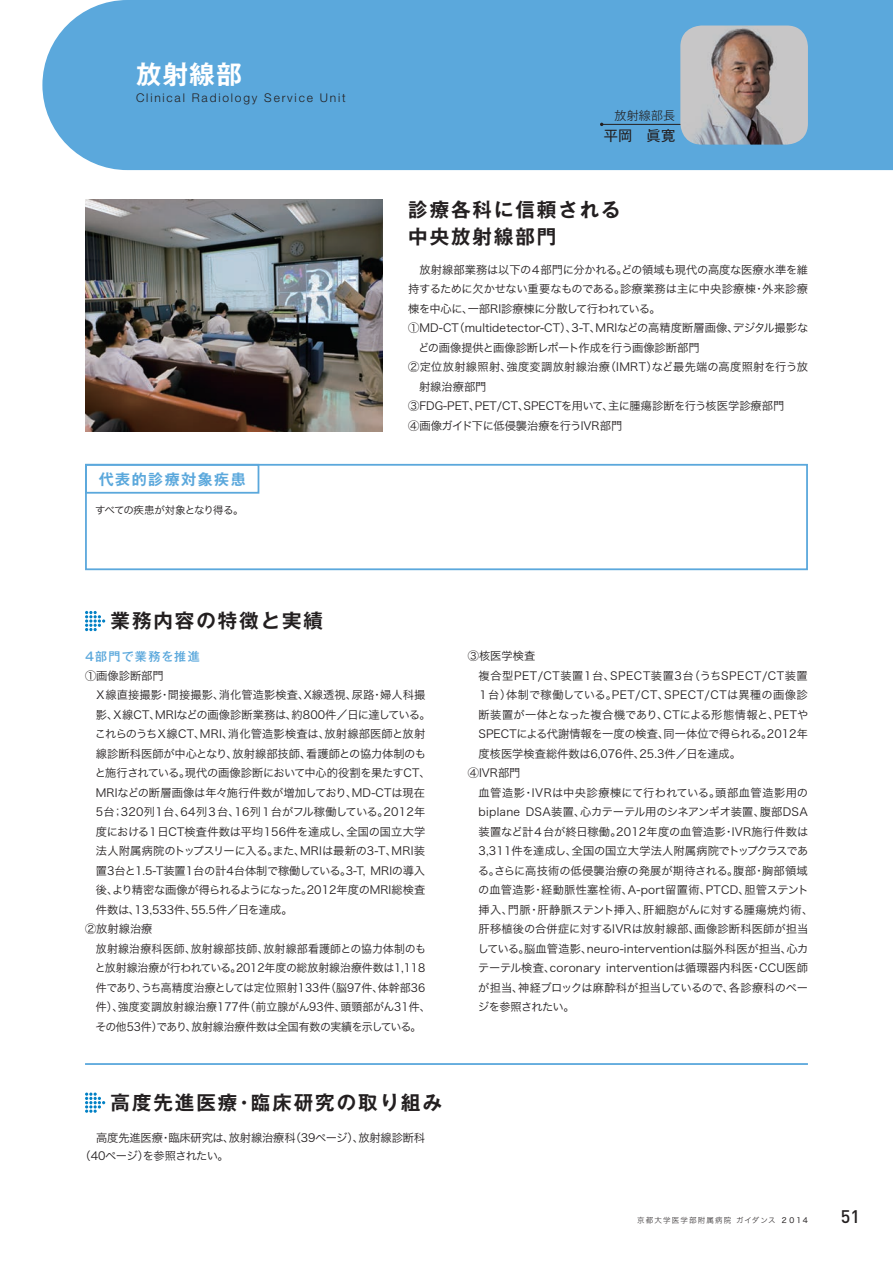
<style>
.page{position:relative;width:893px;height:1263px;background:#fff}
.page>*{position:absolute;margin:0;border:0;box-sizing:border-box;transform-origin:0 0}
.t1{font:700 25.5px "Gothic MB101 Pr 5 De";color:#fff}
.t2{font:700 19.5px/27px "Gothic MB101 Pr 5 De";letter-spacing:.1em;color:#231f20}
.t3{font:500 18px "Adi Haus";color:#231f20}
.t4{font:700 15px "Gothic MB101 Pr 5 De";letter-spacing:.1em;color:#5ba8dc}
.t5{font:14.25px "Gothic MB101 Pr 5";color:#231f20}
.t6{font:300 12px "Helvetica Neue LT Std";letter-spacing:.15em;color:#231f20}
.t7{font:500 12px "Gothic MB101 Pr 5";letter-spacing:.1em;color:#5ba8dc}
.t8{font:300 12px "Gothic MB101 Pr 5";letter-spacing:.015em;color:#231f20}
.t9{font:11.25px/18px "Hira Kaku Std W3";color:#231f20}
.t10{font:11.25px "Hira Kaku Std W3";letter-spacing:.025em;color:#231f20}
.t11{font:11.25px "Hira Kaku Std W3";letter-spacing:.02em;color:#231f20}
.t12{font:11.25px "Hira Kaku Std W3";letter-spacing:-.03em;color:#231f20}
.t13{font:11.25px "Hira Kaku Std W3";letter-spacing:-.025em;color:#231f20}
.t14{font:11.25px "Hira Kaku Std W3";letter-spacing:.05em;color:#231f20}
.t15{font:11.25px "Hira Kaku Std W3";letter-spacing:.045em;color:#231f20}
.t16{font:11.25px "Hira Kaku Std W3";letter-spacing:-.035em;color:#231f20}
.t17{font:11.25px "Hira Kaku Std W3";letter-spacing:.035em;color:#231f20}
.t18{font:11.25px "Hira Kaku Std W3";letter-spacing:-.055em;color:#231f20}
.t19{font:10.5px "Hira Kaku Std W3";letter-spacing:-.065em;color:#231f20}
.t20{font:7.5px "Hira Kaku Std W2";letter-spacing:.15em;color:#231f20}
.s1{font-family:"Hira Kaku Std W4"}
</style>
<div class="page">
<div style="left:42px;top:0;width:851px;height:170px;background:#5ba8dc"></div>
<div style="left:85px;top:464px;width:723px;height:106px;border:2px solid #5ba8dc"></div>
<div style="left:85px;top:464px;width:174px;height:30px;border:2px solid #5ba8dc"></div>
<hr style="left:85px;top:1063px;width:723px;height:2px;background:#5ba8dc">
<hr style="left:602px;top:124px;width:80px;height:1px;background:#231f20">
<img style="left:85px;top:200px;width:298px;height:232px">
<svg style="left:85px;top:611px;width:20px;height:20px"></svg>
<svg style="left:85px;top:1092px;width:20px;height:21px"></svg>
<img style="left:680px;top:26px;width:128px;height:119px">
<h1 class="t1" style="left:136px;top:53px;width:107px">放射線部</h1>
<p class="t6" style="left:136px;top:91px;width:211px">Clinical Radiology Service Unit</p>
<h3 class="t4" style="left:99px;top:466px;width:148px">代表的診療対象疾患</h3>
<p class="t19" style="left:95px;top:502px;width:150px">すべての疾患が対象となり得る。</p>
<h2 class="t2" style="left:111px;top:606px;width:214px">業務内容の特徴と実績</h2>
<p class="t8" style="left:614px;top:106px;width:62px">放射線部長</p>
<p class="t5" style="left:604px;top:124px;width:73px">平岡　眞寛</p>
<h2 class="t2" style="left:408px;top:195px;width:214px">診療各科に信頼される中央放射線部門</h2>
<p class="t13" style="left:408px;top:261px;width:401px">　放射線部業務は以下の４部門に分かれる。どの領域も現代の高度な医療水準を維</p>
<p class="t9" style="left:408px;top:280px;width:401px">持するために欠かせない重要なものである。診療業務は主に中央診療棟・外来診療</p>
<p class="t12" style="left:408px;top:300px;width:254px">棟を中心に、一部RI診療棟に分散して行われている。</p>
<p class="t9" style="left:408px;top:319px;width:402px">①MD-CT（multidetector-CT）、3-T、MRIなどの高精度断層画像、デジタル撮影な</p>
<p class="t12" style="left:418px;top:339px;width:283px">どの画像提供と画像診断レポート作成を行う画像診断部門</p>
<p class="t10" style="left:408px;top:358px;width:401px">②定位放射線照射、強度変調放射線治療（IMRT）など最先端の高度照射を行う放</p>
<p class="t9" style="left:419px;top:377px;width:69px">射線治療部門</p>
<p class="t9" style="left:408px;top:397px;width:378px">③FDG-PET、PET/CT、SPECTを用いて、主に腫瘍診断を行う核医学診療部門</p>
<p class="t9" style="left:408px;top:416px;width:216px">④画像ガイド下に低侵襲治療を行うIVR部門</p>
<p class="t7" style="left:85px;top:646px;width:116px">4部門で業務を推進</p>
<p class="t9" style="left:85px;top:666px;width:80px">①画像診断部門</p>
<p class="t9" style="left:95px;top:686px;width:332px">Ｘ線直接撮影・間接撮影、消化管造影検査、X線透視、尿路・婦人科撮</p>
<p class="t9" style="left:96px;top:705px;width:336px">影、Ｘ線CT、MRIなどの画像診断業務は、約800件／日に達している。</p>
<p class="t9" style="left:95px;top:725px;width:332px">これらのうちＸ線CT、MRI、消化管造影検査は、放射線部医師と放射</p>
<p class="t9" style="left:96px;top:744px;width:332px">線診断科医師が中心となり、放射線部技師、看護師との協力体制のも</p>
<p class="t12" style="left:95px;top:764px;width:337px">と施行されている。現代の画像診断において中心的役割を果たすCT、</p>
<p class="t9" style="left:96px;top:783px;width:331px">MRIなどの断層画像は年々施行件数が増加しており、MD-CTは現在</p>
<p class="t10" style="left:96px;top:803px;width:331px">5台；320列1台、64列３台、16列１台がフル稼働している。2012年</p>
<p class="t9" style="left:96px;top:822px;width:331px">度における１日CT検査件数は平均156件を達成し、全国の国立大学</p>
<p class="t9" style="left:96px;top:842px;width:331px">法人附属病院のトップスリーに入る。また、MRIは最新の3-T、MRI装</p>
<p class="t9" style="left:96px;top:861px;width:331px">置3台と1.5-T装置1台の計4台体制で稼働している。3-T, MRIの導入</p>
<p class="t13" style="left:96px;top:881px;width:331px">後、より精密な画像が得られるようになった。2012年度のMRI総検査</p>
<p class="t9" style="left:96px;top:900px;width:198px">件数は、13,533件、55.5件／日を達成。</p>
<p class="t9" style="left:85px;top:920px;width:69px">②放射線治療</p>
<p class="t11" style="left:96px;top:940px;width:332px">放射線治療科医師、放射線部技師、放射線部看護師との協力体制のも</p>
<p class="t9" style="left:95px;top:959px;width:332px">と放射線治療が行われている。2012年度の総放射線治療件数は1,118</p>
<p class="t9" style="left:96px;top:978px;width:331px">件であり、うち高精度治療としては定位照射133件（脳97件、体幹部36</p>
<p class="t9" style="left:96px;top:998px;width:336px">件）、強度変調放射線治療177件（前立腺がん93件、頭頸部がん31件、</p>
<p class="t16" style="left:96px;top:1018px;width:327px">その他53件）であり、放射線治療件数は全国有数の実績を示している。</p>
<h2 class="t2" style="left:111px;top:1087px;width:333px">高度先進医療・臨床研究の取り組み</h2>
<p class="t9" style="left:79px;top:1128px;width:347px;text-indent:6px">　高度先進医療・臨床研究は、放射線治療科（39ページ）、放射線診断科（40ページ）を参照されたい。</p>
<p class="t9" style="left:468px;top:647px;width:69px">③核医学検査</p>
<p class="t14" style="left:479px;top:667px;width:331px">複合型PET/CT装置1台、SPECT装置3台（うちSPECT/CT装置</p>
<p class="t15" style="left:477px;top:686px;width:332px">１台）体制で稼働している。PET/CT、SPECT/CTは異種の画像診</p>
<p class="t9" style="left:479px;top:705px;width:331px">断装置が一体となった複合機であり、CTによる形態情報と、PETや</p>
<p class="t9" style="left:479px;top:725px;width:331px">SPECTによる代謝情報を一度の検査、同一体位で得られる。2012年</p>
<p class="t9" style="left:479px;top:744px;width:264px">度核医学検査総件数は6,076件、25.3件／日を達成。</p>
<p class="t9" style="left:468px;top:764px;width:54px">④IVR部門</p>
<p class="t17" style="left:479px;top:784px;width:331px">血管造影・IVRは中央診療棟にて行われている。頭部血管造影用の</p>
<p class="t10" style="left:479px;top:803px;width:331px">biplane DSA装置、心カテーテル用のシネアンギオ装置、腹部DSA</p>
<p class="t11" style="left:479px;top:823px;width:331px">装置など計４台が終日稼働。2012年度の血管造影・IVR施行件数は</p>
<p class="t9" style="left:479px;top:842px;width:331px">3,311件を達成し、全国の国立大学法人附属病院でトップクラスであ</p>
<p class="t9" style="left:478px;top:861px;width:331px">る。さらに高技術の低侵襲治療の発展が期待される。腹部・胸部領域</p>
<p class="t10" style="left:478px;top:881px;width:332px">の血管造影・経動脈性塞栓術、A-port留置術、PTCD、胆管ステント</p>
<p class="t9" style="left:479px;top:900px;width:336px">挿入、門脈・肝静脈ステント挿入、肝細胞がんに対する腫瘍焼灼術、</p>
<p class="t11" style="left:479px;top:920px;width:331px">肝移植後の合併症に対するIVRは放射線部、画像診断科医師が担当</p>
<p class="t9" style="left:478px;top:939px;width:332px">している。脳血管造影、neuro-interventionは脳外科医が担当、心カ</p>
<p class="t9" style="left:478px;top:959px;width:331px">テーテル検査、coronary interventionは循環器内科医・CCU医師</p>
<p class="t9" style="left:478px;top:978px;width:331px">が担当、神経ブロックは麻酔科が担当しているので、各診療科のペー</p>
<p class="t18" style="left:478px;top:998px;width:98px">ジを参照されたい。</p>
<p class="t20" style="left:637px;top:1214px;width:172px">京都大学医学部附属病院 ガイダンス <span class="s1">２０１4</span></p>
<h3 class="t3" style="left:841px;top:1205px;width:21px">51</h3>
</div>
